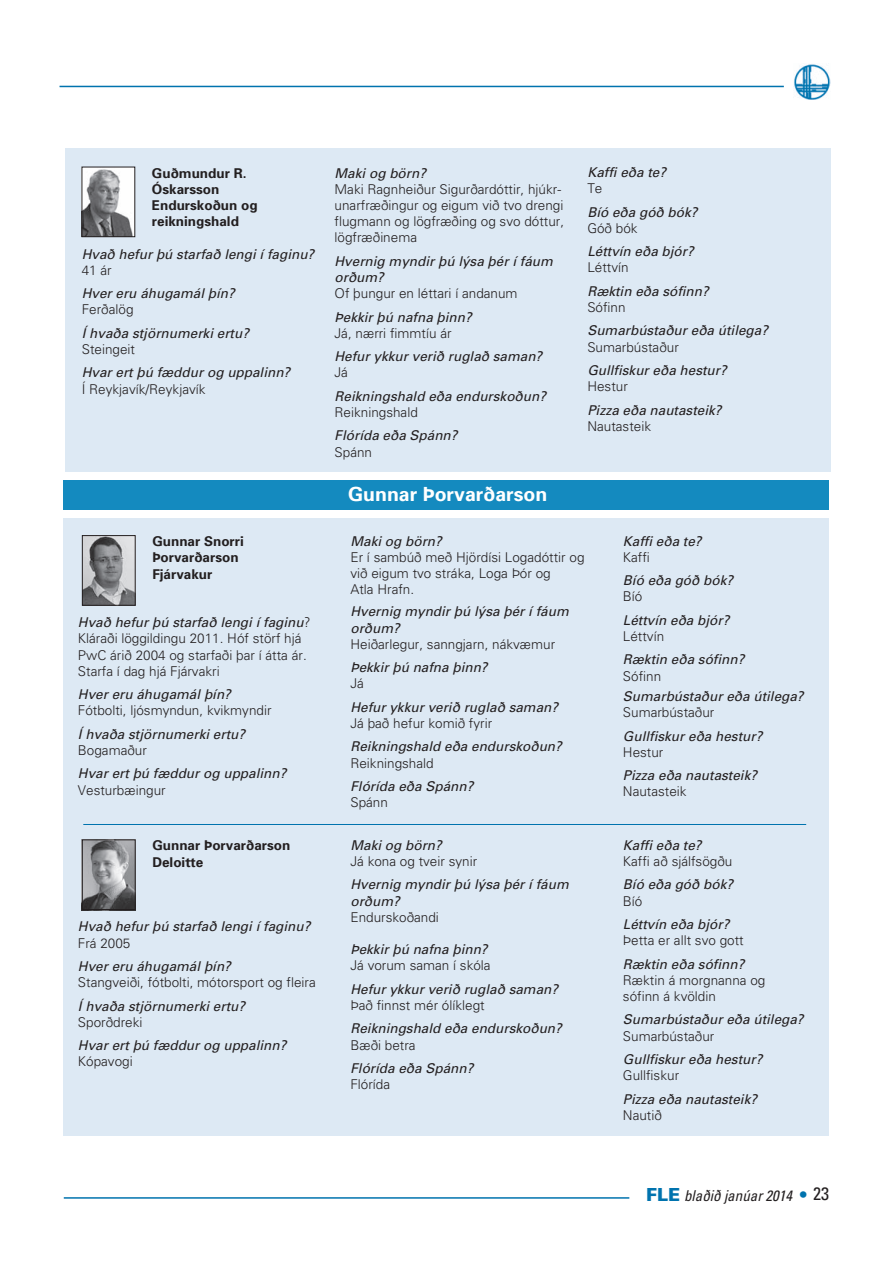
<style>
.page{position:relative;width:893px;height:1263px;background:#fff}
.page>*{position:absolute;margin:0;border:0;box-sizing:border-box;transform-origin:0 0}
.t1{font:700 19.5px "Univers";color:#fff}
.t2{font:italic condensed 15px "Univers";color:#231f20}
.t3{font:italic 13.5px/16.2px "Univers";color:#231f20}
.t4{font:300 13.5px/16.2px "Univers";color:#231f20}
.t5{font:700 13.5px/16.2px "Univers";color:#231f20}
.s1{font-weight:400;font-style:italic}
.s2{font-weight:900;font-style:normal;font-stretch:normal;font-size:18px;color:#0073ae}
.s3{font-style:normal;font-size:18px}
</style>
<div class="page">
<div style="left:65px;top:149px;width:765px;height:323px;background:#dde9f4"></div>
<hr style="left:64px;top:1197px;width:565px;height:2px;background:#0073ae">
<hr style="left:60px;top:86px;width:724px;height:1px;background:#0073ae">
<img style="left:794px;top:64px;width:36px;height:36px">
<img style="left:84px;top:169px;width:49px;height:66px">
<div style="left:82px;top:167px;width:53px;height:70px;border:1px solid #231f20"></div>
<div style="left:64px;top:518px;width:765px;height:617px;background:#dde9f4"></div>
<img style="left:84px;top:537px;width:49px;height:66px">
<div style="left:82px;top:535px;width:53px;height:70px;border:1px solid #231f20"></div>
<img style="left:82px;top:839px;width:54px;height:71px">
<div style="left:82px;top:840px;width:53px;height:70px;border:1px solid #231f20"></div>
<hr style="left:83px;top:824px;width:723px;height:1px;background:#0073ae">
<div style="left:64px;top:480px;width:765px;height:30px;background:#148abf"></div>
<p class="t5" style="left:152px;top:165px;width:107px">Guðmundur R.<br>Óskarsson<br>Endurskoðun og reikningshald</p>
<p class="t3" style="left:82px;top:246px;width:234px">Hvað hefur þú starfað lengi í faginu?</p>
<p class="t4" style="left:82px;top:262px;width:32px">41 ár</p>
<p class="t3" style="left:82px;top:285px;width:155px">Hver eru áhugamál þín?</p>
<p class="t4" style="left:82px;top:302px;width:53px">Ferðalög</p>
<p class="t3" style="left:82px;top:325px;width:169px">Í hvaða stjörnumerki ertu?</p>
<p class="t4" style="left:82px;top:341px;width:55px">Steingeit</p>
<p class="t3" style="left:82px;top:365px;width:210px">Hvar ert þú fæddur og uppalinn?</p>
<p class="t4" style="left:82px;top:381px;width:125px">Í Reykjavík/Reykjavík</p>
<p class="t5" style="left:152px;top:533px;width:93px">Gunnar Snorri<br>Þorvarðarson<br>Fjárvakur</p>
<p class="t4" style="left:78px;top:614px;width:234px"><span class="s1">Hvað hefur þú starfað lengi í faginu</span>?<br>Kláraði löggildingu 2011. Hóf störf hjá PwC árið 2004 og starfaði þar í átta ár.<br>Starfa í dag hjá Fjárvakri</p>
<p class="t3" style="left:78px;top:686px;width:155px">Hver eru áhugamál þín?</p>
<p class="t4" style="left:78px;top:702px;width:195px">Fótbolti, ljósmyndun, kvikmyndir</p>
<p class="t3" style="left:78px;top:726px;width:169px">Í hvaða stjörnumerki ertu?</p>
<p class="t4" style="left:78px;top:742px;width:71px">Bogamaður</p>
<p class="t3" style="left:78px;top:766px;width:210px">Hvar ert þú fæddur og uppalinn?</p>
<p class="t4" style="left:78px;top:782px;width:89px">Vesturbæingur</p>
<p class="t5" style="left:152px;top:837px;width:140px">Gunnar Þorvarðarson<br>Deloitte</p>
<p class="t3" style="left:78px;top:919px;width:234px">Hvað hefur þú starfað lengi í faginu?</p>
<p class="t4" style="left:78px;top:935px;width:54px">Frá 2005</p>
<p class="t3" style="left:78px;top:958px;width:155px">Hver eru áhugamál þín?</p>
<p class="t4" style="left:78px;top:974px;width:239px">Stangveiði, fótbolti, mótorsport og fleira</p>
<p class="t3" style="left:78px;top:998px;width:169px">Í hvaða stjörnumerki ertu?</p>
<p class="t4" style="left:78px;top:1014px;width:66px">Sporðdreki</p>
<p class="t3" style="left:78px;top:1037px;width:210px">Hvar ert þú fæddur og uppalinn?</p>
<p class="t4" style="left:78px;top:1053px;width:56px">Kópavogi</p>
<p class="t3" style="left:335px;top:165px;width:93px">Maki og börn?</p>
<p class="t4" style="left:335px;top:181px;width:231px">Maki Ragnheiður Sigurðardóttir, hjúkr&shy;unarfræðingur og eigum við tvo drengi flugmann og lögfræðing og svo dóttur, lögfræðinema</p>
<p class="t3" style="left:335px;top:253px;width:220px">Hvernig myndir þú lýsa þér í fáum orðum?</p>
<p class="t4" style="left:335px;top:285px;width:185px">Of þungur en léttari í andanum</p>
<p class="t3" style="left:335px;top:309px;width:139px">Þekkir þú nafna þinn?</p>
<p class="t4" style="left:335px;top:325px;width:118px">Já, nærri fimmtíu ár</p>
<p class="t3" style="left:335px;top:348px;width:209px">Hefur ykkur verið ruglað saman?</p>
<p class="t4" style="left:335px;top:364px;width:15px">Já</p>
<p class="t3" style="left:335px;top:388px;width:213px">Reikningshald eða endurskoðun?</p>
<p class="t4" style="left:335px;top:404px;width:85px">Reikningshald</p>
<p class="t3" style="left:335px;top:428px;width:125px">Flórída eða Spánn?</p>
<p class="t4" style="left:335px;top:444px;width:39px">Spánn</p>
<h1 class="t1" style="left:348px;top:483px;width:201px">Gunnar Þorvarðarson</h1>
<p class="t3" style="left:587px;top:164px;width:80px">Kaffi eða te?</p>
<p class="t4" style="left:587px;top:180px;width:17px">Te</p>
<p class="t3" style="left:587px;top:204px;width:112px">Bíó eða góð bók?</p>
<p class="t4" style="left:587px;top:220px;width:52px">Góð bók</p>
<p class="t3" style="left:587px;top:243px;width:108px">Léttvín eða bjór?</p>
<p class="t4" style="left:587px;top:259px;width:43px">Léttvín</p>
<p class="t3" style="left:587px;top:283px;width:123px">Ræktin eða sófinn?</p>
<p class="t4" style="left:587px;top:299px;width:40px">Sófinn</p>
<p class="t3" style="left:587px;top:323px;width:182px">Sumarbústaður eða útilega?</p>
<p class="t4" style="left:587px;top:339px;width:93px">Sumarbústaður</p>
<p class="t3" style="left:587px;top:362px;width:141px">Gullfiskur eða hestur?</p>
<p class="t4" style="left:587px;top:378px;width:42px">Hestur</p>
<p class="t3" style="left:587px;top:402px;width:136px">Pizza eða nautasteik?</p>
<p class="t4" style="left:587px;top:418px;width:65px">Nautasteik</p>
<p class="t3" style="left:350px;top:533px;width:93px">Maki og börn?</p>
<p class="t4" style="left:350px;top:549px;width:236px">Er í sambúð með Hjördísi Logadóttir og við eigum tvo stráka, Loga Þór og<br>Atla Hrafn.</p>
<p class="t3" style="left:350px;top:604px;width:220px">Hvernig myndir þú lýsa þér í fáum orðum?</p>
<p class="t4" style="left:350px;top:636px;width:206px">Heiðarlegur, sanngjarn, nákvæmur</p>
<p class="t3" style="left:350px;top:659px;width:139px">Þekkir þú nafna þinn?</p>
<p class="t4" style="left:350px;top:675px;width:15px">Já</p>
<p class="t3" style="left:350px;top:699px;width:209px">Hefur ykkur verið ruglað saman?</p>
<p class="t4" style="left:350px;top:715px;width:143px">Já það hefur komið fyrir</p>
<p class="t3" style="left:350px;top:739px;width:213px">Reikningshald eða endurskoðun?</p>
<p class="t4" style="left:350px;top:755px;width:85px">Reikningshald</p>
<p class="t3" style="left:350px;top:778px;width:125px">Flórída eða Spánn?</p>
<p class="t4" style="left:350px;top:794px;width:39px">Spánn</p>
<p class="t3" style="left:350px;top:837px;width:93px">Maki og börn?</p>
<p class="t4" style="left:350px;top:853px;width:128px">Já kona og tveir synir</p>
<p class="t3" style="left:350px;top:877px;width:220px">Hvernig myndir þú lýsa þér í fáum orðum?</p>
<p class="t4" style="left:350px;top:909px;width:90px">Endurskoðandi</p>
<p class="t3" style="left:350px;top:941px;width:139px">Þekkir þú nafna þinn?</p>
<p class="t4" style="left:350px;top:957px;width:142px">Já vorum saman í skóla</p>
<p class="t3" style="left:350px;top:981px;width:209px">Hefur ykkur verið ruglað saman?</p>
<p class="t4" style="left:350px;top:997px;width:136px">Það finnst mér ólíklegt</p>
<p class="t3" style="left:350px;top:1021px;width:213px">Reikningshald eða endurskoðun?</p>
<p class="t4" style="left:350px;top:1037px;width:67px">Bæði betra</p>
<p class="t3" style="left:350px;top:1060px;width:125px">Flórída eða Spánn?</p>
<p class="t4" style="left:350px;top:1076px;width:41px">Flórída</p>
<p class="t3" style="left:623px;top:533px;width:80px">Kaffi eða te?</p>
<p class="t4" style="left:623px;top:549px;width:28px">Kaffi</p>
<p class="t3" style="left:623px;top:572px;width:112px">Bíó eða góð bók?</p>
<p class="t4" style="left:623px;top:588px;width:21px">Bíó</p>
<p class="t3" style="left:623px;top:612px;width:108px">Léttvín eða bjór?</p>
<p class="t4" style="left:623px;top:628px;width:43px">Léttvín</p>
<p class="t3" style="left:623px;top:652px;width:123px">Ræktin eða sófinn?</p>
<p class="t4" style="left:623px;top:668px;width:40px">Sófinn</p>
<p class="t3" style="left:623px;top:688px;width:182px">Sumarbústaður eða útilega?</p>
<p class="t4" style="left:623px;top:704px;width:93px">Sumarbústaður</p>
<p class="t3" style="left:623px;top:728px;width:141px">Gullfiskur eða hestur?</p>
<p class="t4" style="left:623px;top:744px;width:42px">Hestur</p>
<p class="t3" style="left:623px;top:767px;width:136px">Pizza eða nautasteik?</p>
<p class="t4" style="left:623px;top:783px;width:65px">Nautasteik</p>
<p class="t3" style="left:623px;top:837px;width:80px">Kaffi eða te?</p>
<p class="t4" style="left:623px;top:853px;width:111px">Kaffi að sjálfsögðu</p>
<p class="t3" style="left:623px;top:877px;width:112px">Bíó eða góð bók?</p>
<p class="t4" style="left:623px;top:893px;width:21px">Bíó</p>
<p class="t3" style="left:623px;top:916px;width:108px">Léttvín eða bjór?</p>
<p class="t4" style="left:623px;top:932px;width:122px">Þetta er allt svo gott</p>
<p class="t3" style="left:623px;top:956px;width:123px">Ræktin eða sófinn?</p>
<p class="t4" style="left:623px;top:972px;width:144px">Ræktin á morgnanna og sófinn á kvöldin</p>
<p class="t3" style="left:623px;top:1011px;width:182px">Sumarbústaður eða útilega?</p>
<p class="t4" style="left:623px;top:1028px;width:93px">Sumarbústaður</p>
<p class="t3" style="left:623px;top:1051px;width:141px">Gullfiskur eða hestur?</p>
<p class="t4" style="left:623px;top:1067px;width:58px">Gullfiskur</p>
<p class="t3" style="left:623px;top:1091px;width:136px">Pizza eða nautasteik?</p>
<p class="t4" style="left:623px;top:1107px;width:41px">Nautið</p>
<p class="t2" style="left:646px;top:1186px;width:185px"><span class="s2">FLE</span> blaðið janúar 2014 <span class="s2">•</span> <span class="s3">23</span></p>
</div>
